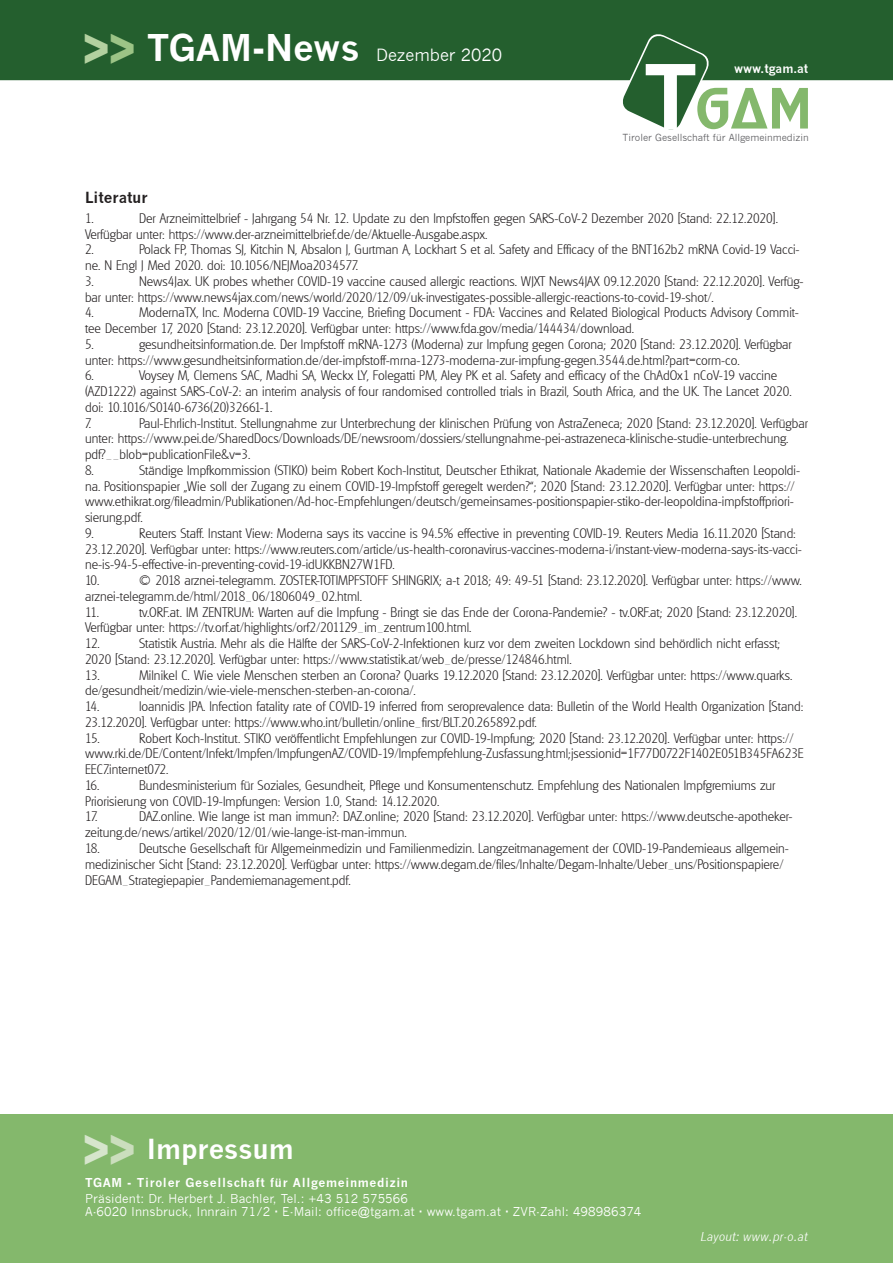
<style>
.page{position:relative;width:893px;height:1263px;background:#fff}
.page>*{position:absolute;margin:0;border:0;box-sizing:border-box;transform-origin:0 0}
.t1{font:700 87.6px "News Gothic";color:#fff}
.t2{font:700 27px "News Gothic";color:#fff}
.t3{font:16.5px "News Gothic";color:#fff}
.t4{font:700 15px "News Gothic";color:#231f20}
.t5{font:200 13.5px/15.8px "Glasgow";color:#231f20}
.t6{font:12px/13.5px "News Gothic";letter-spacing:.01em;color:#fff}
.t7{font:700 12px "News Gothic";letter-spacing:.06em;color:#fff}
.t8{font:italic 12px "News Gothic";color:#fff}
.t9{font:700 12px "News Gothic";color:#fff}
.t10{font:9.6px "News Gothic";letter-spacing:-.005em;color:#636366}
.s1{font-family:"Helvetica Neue LT Pro";font-weight:900;font-stretch:condensed;font-size:56.25px;color:#b3d1a0}
.s2{font-family:"Helvetica Neue LT Pro";font-weight:900;font-stretch:condensed;font-size:56.25px;color:#9cc486}
.s3{font-weight:700;font-size:36px}
.s4{font-family:"Helvetica Neue LT Pro";font-weight:900;font-stretch:condensed;font-size:56.25px;color:#d6e5cc}
.s5{font-family:"Helvetica Neue LT Pro";font-weight:900;font-stretch:condensed;font-size:56.25px;color:#cbdebd}
</style>
<div class="page">
<div style="left:0;top:0;width:893px;height:80px;background:#245f2e"></div>
<svg style="left:617px;top:34px;width:191px;height:96px"></svg>
<div style="left:0;top:1114px;width:893px;height:149px;background:#84b86c"></div>
<p class="t3" style="left:83px;top:46px;width:421px"><span class="s1">&gt;</span><span class="s2">&gt;</span> <span class="s3">TGAM-News</span> Dezember 2020</p>
<h1 class="t1" style="left:643px;top:44px;width:57px">T</h1>
<p class="t9" style="left:734px;top:61px;width:76px">www.tgam.at</p>
<p class="t10" style="left:622px;top:132px;width:188px">Tiroler Gesellschaft für Allgemeinmedizin</p>
<p class="t4" style="left:85px;top:188px;width:64px">Literatur</p>
<p class="t5" style="left:85px;top:210px;width:10px">1.</p>
<p class="t5" style="left:85px;top:210px;width:694px;text-indent:54px">Der Arzneimittelbrief - Jahrgang 54 Nr. 12. Update zu den Impfstoffen gegen SARS-CoV-2 Dezember 2020 [Stand: 22.12.2020].<br>Verfügbar unter: https://www.der-arzneimittelbrief.de/de/Aktuelle-Ausgabe.aspx.<br>2.</p>
<p class="t5" style="left:85px;top:242px;width:716px;text-indent:54px">Polack FP, Thomas SJ, Kitchin N, Absalon J, Gurtman A, Lockhart S et al. Safety and Efficacy of the BNT162b2 mRNA Covid-19 Vacci&shy;ne. N Engl J Med 2020. doi: 10.1056/NEJMoa2034577.<br>3.</p>
<p class="t5" style="left:85px;top:273px;width:720px;text-indent:54px">News4Jax. UK probes whether COVID-19 vaccine caused allergic reactions. WJXT News4JAX 09.12.2020 [Stand: 22.12.2020]. Verfüg&shy;bar unter: https://www.news4jax.com/news/world/2020/12/09/uk-investigates-possible-allergic-reactions-to-covid-19-shot/.<br>4.</p>
<p class="t5" style="left:85px;top:305px;width:715px;text-indent:54px">ModernaTX, Inc. Moderna COVID-19 Vaccine, Briefing Document - FDA: Vaccines and Related Biological Products Advisory Commit&shy;tee December 17, 2020 [Stand: 23.12.2020]. Verfügbar unter: https://www.fda.gov/media/144434/download.<br>5.</p>
<p class="t5" style="left:85px;top:336px;width:708px;text-indent:54px">gesundheitsinformation.de. Der Impfstoff mRNA-1273 (Moderna) zur Impfung gegen Corona; 2020 [Stand: 23.12.2020]. Verfügbar unter: https://www.gesundheitsinformation.de/der-impfstoff-mrna-1273-moderna-zur-impfung-gegen.3544.de.html?part=corm-co.<br>6.</p>
<p class="t5" style="left:85px;top:368px;width:708px;text-indent:54px">Voysey M, Clemens SAC, Madhi SA, Weckx LY, Folegatti PM, Aley PK et al. Safety and efficacy of the ChAdOx1 nCoV-19 vaccine (AZD1222) against SARS-CoV-2: an interim analysis of four randomised controlled trials in Brazil, South Africa, and the UK. The Lancet 2020. doi: 10.1016/S0140-6736(20)32661-1.<br>7.</p>
<p class="t5" style="left:85px;top:415px;width:724px;text-indent:54px">Paul-Ehrlich-Institut. Stellungnahme zur Unterbrechung der klinischen Prüfung von AstraZeneca; 2020 [Stand: 23.12.2020]. Verfügbar unter: https://www.pei.de/SharedDocs/Downloads/DE/newsroom/dossiers/stellungnahme-pei-astrazeneca-klinische-studie-unterbrechung. pdf?__blob=publicationFile&amp;v=3.<br>8.</p>
<p class="t5" style="left:85px;top:462px;width:717px;text-indent:54px">Ständige Impfkommission (STIKO) beim Robert Koch-Institut, Deutscher Ethikrat, Nationale Akademie der Wissenschaften Leopoldi&shy;na. Positionspapier „Wie soll der Zugang zu einem COVID-19-Impfstoff geregelt werden?“; 2020 [Stand: 23.12.2020]. Verfügbar unter: https:// www.ethikrat.org/fileadmin/Publikationen/Ad-hoc-Empfehlungen/deutsch/gemeinsames-positionspapier-stiko-der-leopoldina-impfstoffpriori&shy;sierung.pdf.<br>9.</p>
<p class="t5" style="left:85px;top:525px;width:718px;text-indent:54px">Reuters Staff. Instant View: Moderna says its vaccine is 94.5% effective in preventing COVID-19. Reuters Media 16.11.2020 [Stand:<br>23.12.2020]. Verfügbar unter: https://www.reuters.com/article/us-health-coronavirus-vaccines-moderna-i/instant-view-moderna-says-its-vacci&shy;ne-is-94-5-effective-in-preventing-covid-19-idUKKBN27W1FD.<br>10.</p>
<p class="t5" style="left:85px;top:572px;width:718px;text-indent:54px">© 2018 arznei-telegramm. ZOSTER-TOTIMPFSTOFF SHINGRIX; a-t 2018; 49: 49-51 [Stand: 23.12.2020]. Verfügbar unter: https://www. arznei-telegramm.de/html/2018_06/1806049_02.html.<br>11.</p>
<p class="t5" style="left:85px;top:604px;width:713px;text-indent:54px">tv.ORF.at. IM ZENTRUM: Warten auf die Impfung - Bringt sie das Ende der Corona-Pandemie? - tv.ORF.at; 2020 [Stand: 23.12.2020].<br>Verfügbar unter: https://tv.orf.at/highlights/orf2/201129_im_zentrum100.html.<br>12.</p>
<p class="t5" style="left:85px;top:635px;width:697px;text-indent:54px">Statistik Austria. Mehr als die Hälfte der SARS-CoV-2-Infektionen kurz vor dem zweiten Lockdown sind behördlich nicht erfasst;<br>2020 [Stand: 23.12.2020]. Verfügbar unter: https://www.statistik.at/web_de/presse/124846.html.<br>13.</p>
<p class="t5" style="left:85px;top:667px;width:709px;text-indent:54px">Milnikel C. Wie viele Menschen sterben an Corona? Quarks 19.12.2020 [Stand: 23.12.2020]. Verfügbar unter: https://www.quarks. de/gesundheit/medizin/wie-viele-menschen-sterben-an-corona/.<br>14.</p>
<p class="t5" style="left:85px;top:698px;width:720px;text-indent:54px">Ioannidis JPA. Infection fatality rate of COVID-19 inferred from seroprevalence data: Bulletin of the World Health Organization [Stand:<br>23.12.2020]. Verfügbar unter: https://www.who.int/bulletin/online_first/BLT.20.265892.pdf.<br>15.</p>
<p class="t5" style="left:85px;top:730px;width:720px;text-indent:54px">Robert Koch-Institut. STIKO veröffentlicht Empfehlungen zur COVID-19-Impfung; 2020 [Stand: 23.12.2020]. Verfügbar unter: https:// www.rki.de/DE/Content/Infekt/Impfen/ImpfungenAZ/COVID-19/Impfempfehlung-Zusfassung.html;jsessionid=1F77D0722F1402E051B345FA623E EEC7.internet072.<br>16.</p>
<p class="t5" style="left:85px;top:777px;width:692px;text-indent:54px">Bundesministerium für Soziales, Gesundheit, Pflege und Konsumentenschutz. Empfehlung des Nationalen Impfgremiums zur<br>Priorisierung von COVID-19-Impfungen: Version 1.0, Stand: 14.12.2020.<br>17.</p>
<p class="t5" style="left:85px;top:809px;width:709px;text-indent:54px">DAZ.online. Wie lange ist man immun?: DAZ.online; 2020 [Stand: 23.12.2020]. Verfügbar unter: https://www.deutsche-apotheker&shy;zeitung.de/news/artikel/2020/12/01/wie-lange-ist-man-immun.<br>18.</p>
<p class="t5" style="left:85px;top:840px;width:705px;text-indent:54px">Deutsche Gesellschaft für Allgemeinmedizin und Familienmedizin. Langzeitmanagement der COVID-19-Pandemieaus allgemein&shy;medizinischer Sicht [Stand: 23.12.2020]. Verfügbar unter: https://www.degam.de/files/Inhalte/Degam-Inhalte/Ueber_uns/Positionspapiere/<br>DEGAM_Strategiepapier_Pandemiemanagement.pdf.</p>
<h2 class="t2" style="left:83px;top:1133px;width:212px"><span class="s4">&gt;</span><span class="s5">&gt;</span> Impressum</h2>
<p class="t7" style="left:85px;top:1175px;width:325px">TGAM - Tiroler Gesellschaft für Allgemeinmedizin</p>
<p class="t6" style="left:85px;top:1191px;width:558px">Präsident: Dr. Herbert J. Bachler, Tel.: +43 512 575566<br>A-6020 Innsbruck, Innrain 71/2 E-Mail: office@tgam.at www.tgam.at ZVR-Zahl: 498986374</p>
<p class="t8" style="left:700px;top:1229px;width:109px">Layout: www.pr-o.at</p>
</div>
